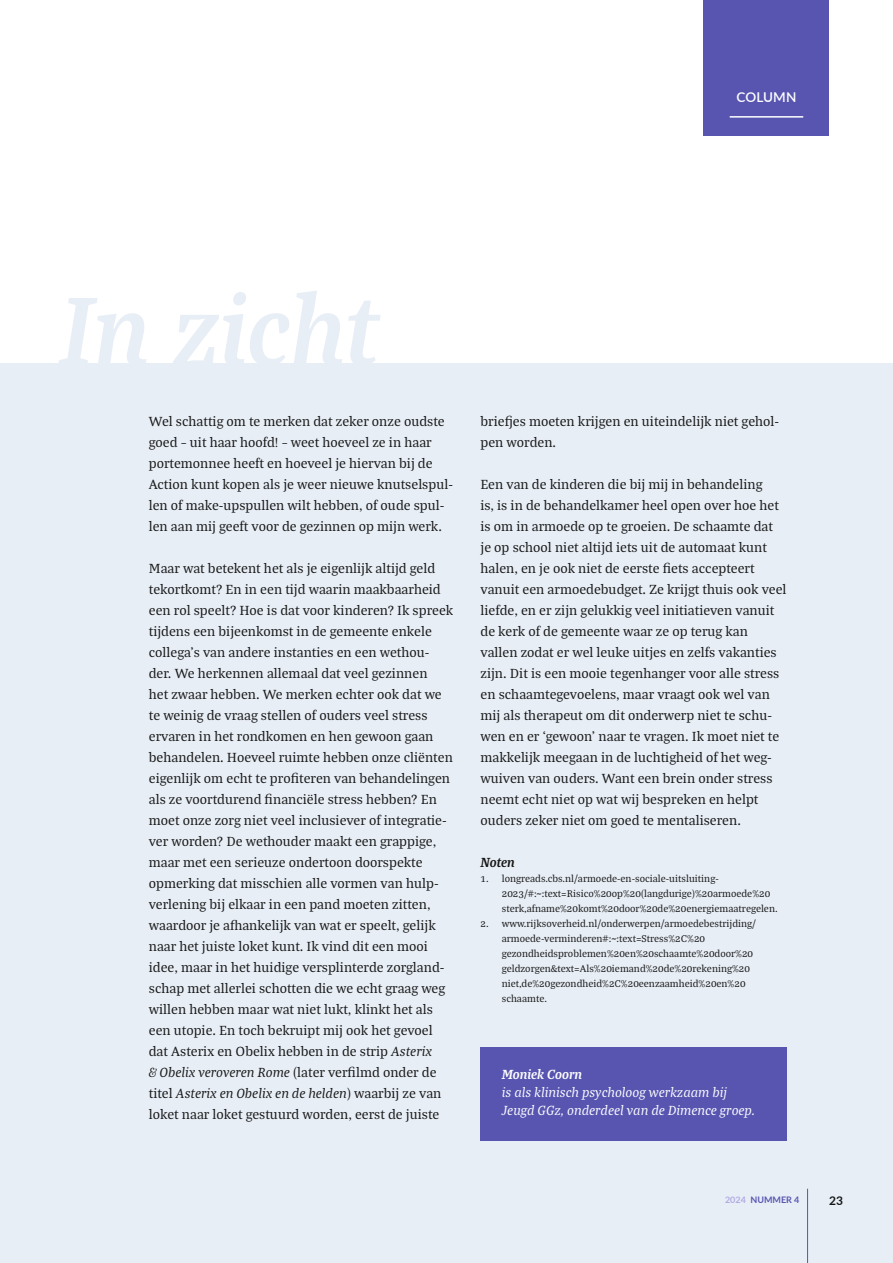
<style>
.page{position:relative;width:893px;height:1263px;background:#fff}
.page>*{position:absolute;margin:0;border:0;box-sizing:border-box;transform-origin:0 0}
.t1{font:14.25px/21px "Bagatela";color:#151616}
.t2{font:italic 14.25px/18px "Bagatela";color:#fff}
.t3{font:italic 700 14.25px "Bagatela";color:#fff}
.t4{font:italic 700 14.25px "Bagatela";color:#151616}
.t5{font:600 13.5px "Lato";letter-spacing:.005em;color:#fff}
.t6{font:700 12px "Lato";color:#151616}
.t7{font:10.5px/15px "Bagatela";color:#151616}
.t8{font:700 9px "Lato";color:#5855b1}
.s1{font-style:italic}
.s2{color:#b0aae4}
</style>
<div class="page">
<div style="left:0;top:364px;width:893px;height:899px;background:#e8eef6"></div>
<svg style="left:58px;top:291px;width:323px;height:73px"></svg>
<div style="left:480px;top:1047px;width:307px;height:93px;background:#5855b1"></div>
<hr style="left:807px;top:1189px;width:1px;height:74px;background:#5855b1">
<div style="left:704px;top:0;width:125px;height:136px;background:#5855b1"></div>
<hr style="left:730px;top:116px;width:73px;height:2px;background:#fff">
<p class="t5" style="left:736px;top:88px;width:61px">COLUMN</p>
<p class="t1" style="left:149px;top:410px;width:306px">Wel schattig om te merken dat zeker onze oudste goed – uit haar hoofd! – weet hoeveel ze in haar portemonnee heeft en hoeveel je hiervan bij de Action kunt kopen als je weer nieuwe knutselspul&shy;len of make-upspullen wilt hebben, of oude spul&shy;len aan mij geeft voor de gezinnen op mijn werk.</p>
<p class="t1" style="left:149px;top:557px;width:306px">Maar wat betekent het als je eigenlijk altijd geld tekortkomt? En in een tijd waarin maakbaarheid een rol speelt? Hoe is dat voor kinderen? Ik spreek tijdens een bijeenkomst in de gemeente enkele collega’s van andere instanties en een wethou&shy;der. We herkennen allemaal dat veel gezinnen<br>het zwaar hebben. We merken echter ook dat we te weinig de vraag stellen of ouders veel stress ervaren in het rondkomen en hen gewoon gaan behandelen. Hoeveel ruimte hebben onze cliënten eigenlijk om echt te profiteren van behandelingen als ze voortdurend financiële stress hebben? En moet onze zorg niet veel inclusiever of integratie&shy;ver worden? De wethouder maakt een grappige, maar met een serieuze ondertoon doorspekte opmerking dat misschien alle vormen van hulp&shy;verlening bij elkaar in een pand moeten zitten, waardoor je afhankelijk van wat er speelt, gelijk naar het juiste loket kunt. Ik vind dit een mooi idee, maar in het huidige versplinterde zorgland&shy;schap met allerlei schotten die we echt graag weg willen hebben maar wat niet lukt, klinkt het als een utopie. En toch bekruipt mij ook het gevoel dat Asterix en Obelix hebben in de strip <span class="s1">Asterix<br>&amp; Obelix veroveren Rome</span> (later verfilmd onder de titel <span class="s1">Asterix en Obelix en de helden</span>) waarbij ze van loket naar loket gestuurd worden, eerst de juiste</p>
<p class="t1" style="left:480px;top:410px;width:300px">briefjes moeten krijgen en uiteindelijk niet gehol&shy;pen worden.</p>
<p class="t1" style="left:480px;top:473px;width:307px">Een van de kinderen die bij mij in behandeling<br>is, is in de behandelkamer heel open over hoe het is om in armoede op te groeien. De schaamte dat je op school niet altijd iets uit de automaat kunt halen, en je ook niet de eerste fiets accepteert vanuit een armoedebudget. Ze krijgt thuis ook veel liefde, en er zijn gelukkig veel initiatieven vanuit de kerk of de gemeente waar ze op terug kan vallen zodat er wel leuke uitjes en zelfs vakanties zijn. Dit is een mooie tegenhanger voor alle stress en schaamtegevoelens, maar vraagt ook wel van mij als therapeut om dit onderwerp niet te schu&shy;wen en er ‘gewoon’ naar te vragen. Ik moet niet te makkelijk meegaan in de luchtigheid of het weg&shy;wuiven van ouders. Want een brein onder stress neemt echt niet op wat wij bespreken en helpt ouders zeker niet om goed te mentaliseren.</p>
<p class="t4" style="left:480px;top:853px;width:36px">Noten</p>
<p class="t7" style="left:502px;top:871px;width:277px;text-indent:-21px">1. longreads.cbs.nl/armoede-en-sociale-uitsluiting-<br>2023/#:~:text=Risico%20op%20(langdurige)%20armoede%20 sterk,afname%20komt%20door%20de%20energiemaatregelen.</p>
<p class="t7" style="left:502px;top:916px;width:256px;text-indent:-21px">2. www.rijksoverheid.nl/onderwerpen/armoedebestrijding/ armoede-verminderen#:~:text=Stress%2C%20 gezondheidsproblemen%20en%20schaamte%20door%20 geldzorgen&amp;text=Als%20iemand%20de%20rekening%20 niet,de%20gezondheid%2C%20eenzaamheid%20en%20 schaamte.</p>
<p class="t3" style="left:502px;top:1064px;width:82px">Moniek Coorn</p>
<p class="t2" style="left:502px;top:1082px;width:255px">is als klinisch psycholoog werkzaam bij<br>Jeugd GGz, onderdeel van de Dimence groep.</p>
<p class="t8" style="left:725px;top:1193px;width:76px"><span class="s2">2024</span> NUMMER 4</p>
<p class="t6" style="left:829px;top:1192px;width:15px">23</p>
</div>
